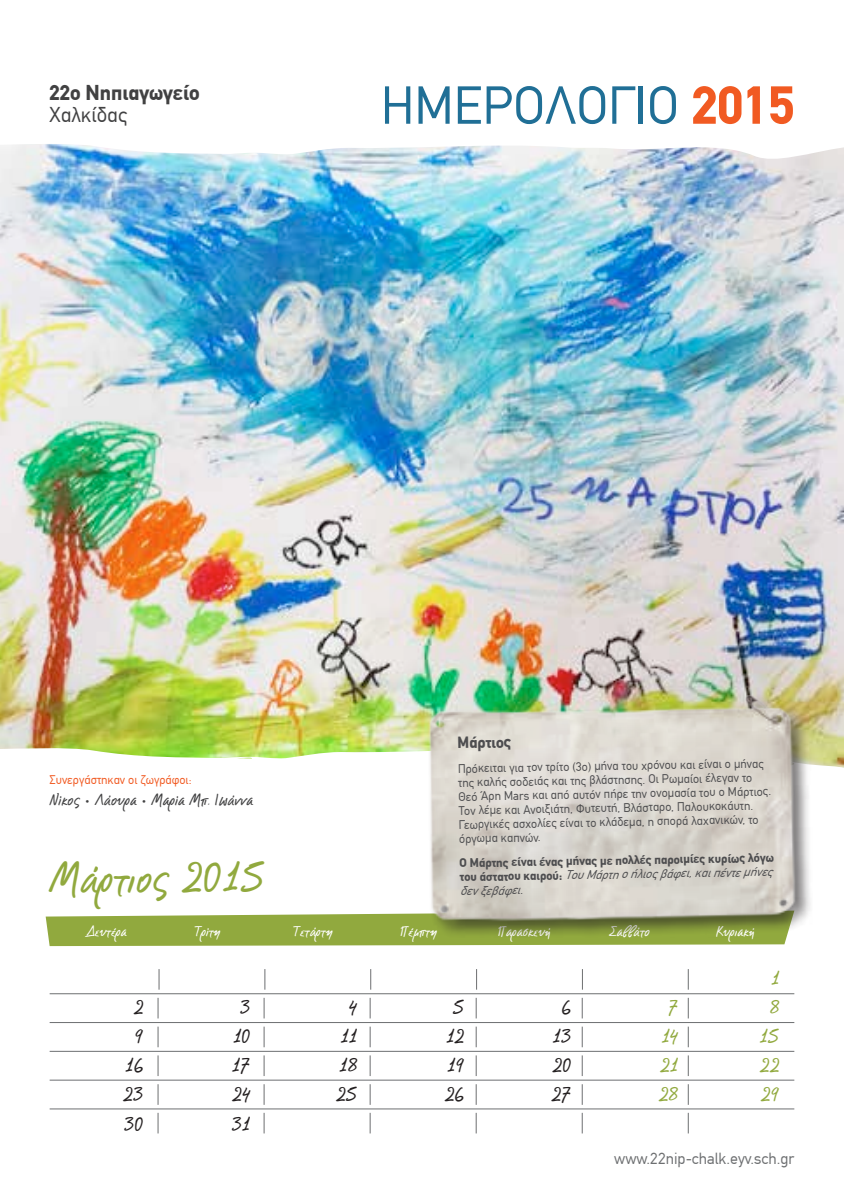
<style>
.page{position:relative;width:844px;height:1191px;background:#fff}
.page>*{position:absolute;margin:0;border:0;box-sizing:border-box;transform-origin:0 0}
.t1{font:52.5px "CF Din";color:#206f96}
.t2{font:700 42px "CF Note";color:#91a93e}
.t3{font:700 21px "CF Din";color:#414142}
.t4{font:21px "CF Din";color:#414142}
.t5{font:700 19.6px "CF Note";color:#231f20}
.t6{font:700 19.6px "CF Note";color:#91a93e}
.t7{font:700 15.75px "CF Note";color:#414142}
.t8{font:15.75px "CF Din";color:#6d6f71}
.t9{font:700 15.75px "CF Din";color:#4d4d4f}
.t10{font:700 14px "CF Note";color:#fff}
.t11{font:12.25px/14px "CF Din";color:#4d4d4f}
.t12{font:700 12.25px/14px "CF Din";color:#4d4d4f}
.t13{font:12.25px "CF Din";color:#f15a22}
.s1{font-weight:700;color:#f15a22}
.s2{font-size:10.5px}
.s3{font-weight:400;font-style:italic}
</style>
<div class="page">
<img style="left:0;top:144px;width:843px;height:599px">
<img style="left:0;top:743px;width:843px;height:25px">
<svg style="left:46px;top:913px;width:741px;height:33px;background:#9ab04f"></svg>
<hr style="left:50px;top:993px;width:744px;height:1px;background:#6d6f71">
<hr style="left:50px;top:1051px;width:744px;height:1px;background:#6d6f71">
<hr style="left:50px;top:1108px;width:744px;height:1px;background:#6d6f71">
<hr style="left:50px;top:1022px;width:744px;height:1px;background:#6d6f71">
<hr style="left:50px;top:1079px;width:744px;height:1px;background:#6d6f71">
<svg style="left:159px;top:969px;width:1px;height:20px"></svg>
<svg style="left:264px;top:969px;width:1px;height:20px"></svg>
<svg style="left:370px;top:969px;width:1px;height:20px"></svg>
<svg style="left:476px;top:969px;width:1px;height:20px"></svg>
<svg style="left:582px;top:969px;width:1px;height:20px"></svg>
<svg style="left:687px;top:969px;width:1px;height:20px"></svg>
<svg style="left:158px;top:997px;width:1px;height:21px"></svg>
<svg style="left:264px;top:997px;width:1px;height:21px"></svg>
<svg style="left:370px;top:997px;width:1px;height:21px"></svg>
<svg style="left:476px;top:997px;width:1px;height:21px"></svg>
<svg style="left:581px;top:998px;width:1px;height:20px"></svg>
<svg style="left:687px;top:998px;width:1px;height:20px"></svg>
<svg style="left:158px;top:1026px;width:1px;height:21px"></svg>
<svg style="left:264px;top:1026px;width:1px;height:21px"></svg>
<svg style="left:370px;top:1026px;width:1px;height:21px"></svg>
<svg style="left:476px;top:1026px;width:1px;height:21px"></svg>
<svg style="left:581px;top:1026px;width:1px;height:21px"></svg>
<svg style="left:687px;top:1026px;width:1px;height:21px"></svg>
<svg style="left:158px;top:1055px;width:1px;height:21px"></svg>
<svg style="left:264px;top:1055px;width:1px;height:21px"></svg>
<svg style="left:370px;top:1055px;width:1px;height:21px"></svg>
<svg style="left:476px;top:1055px;width:1px;height:21px"></svg>
<svg style="left:581px;top:1055px;width:1px;height:21px"></svg>
<svg style="left:687px;top:1055px;width:1px;height:21px"></svg>
<svg style="left:158px;top:1084px;width:1px;height:20px"></svg>
<svg style="left:264px;top:1084px;width:1px;height:20px"></svg>
<svg style="left:370px;top:1084px;width:1px;height:20px"></svg>
<svg style="left:476px;top:1084px;width:1px;height:20px"></svg>
<svg style="left:581px;top:1084px;width:1px;height:20px"></svg>
<svg style="left:687px;top:1084px;width:1px;height:20px"></svg>
<svg style="left:158px;top:1112px;width:1px;height:21px"></svg>
<svg style="left:264px;top:1112px;width:1px;height:21px"></svg>
<svg style="left:370px;top:1112px;width:1px;height:21px"></svg>
<svg style="left:476px;top:1112px;width:1px;height:21px"></svg>
<svg style="left:581px;top:1113px;width:1px;height:20px"></svg>
<svg style="left:687px;top:1113px;width:1px;height:20px"></svg>
<div style="left:427px;top:692px;width:385px;height:245px;background:#231f20;opacity:.6"></div>
<img style="left:402px;top:694px;width:400px;height:229px">
<h3 class="t3" style="left:50px;top:82px;width:152px">22ο Νηπιαγωγείο</h3>
<h3 class="t4" style="left:50px;top:105px;width:79px">Χαλκίδας</h3>
<h1 class="t1" style="left:381px;top:79px;width:415px">ΗΜΕΡΟΛΟΓΙΟ <span class="s1">2015</span></h1>
<p class="t13" style="left:50px;top:774px;width:143px">Συνεργάστηκαν οι ζωγράφοι:</p>
<p class="t7" style="left:50px;top:790px;width:205px">Νίκος <span class="s2">•</span> Λάουρα <span class="s2">•</span> Μαρία Μπ. Ιωάννα</p>
<h2 class="t2" style="left:50px;top:851px;width:217px">Μάρτιος 2015</h2>
<p class="t9" style="left:457px;top:734px;width:55px;rotate:-1deg">Μάρτιος</p>
<p class="t11" style="left:457px;top:762px;width:314px;rotate:-1deg">Πρόκειται για τον τρίτο (3ο) μήνα του χρόνου και είναι ο μήνας της καλής σοδειάς και της βλάστησης. Οι Ρωμαίοι έλεγαν το Θεό Άρη Mars και από αυτόν πήρε την ονομασία του ο Μάρτιος.<br>Τον λέμε και Ανοιξιάτη, Φυτευτή, Βλάσταρο, Παλουκοκάυτη.<br>Γεωργικές ασχολίες είναι το κλάδεμα, η σπορά λαχανικών, το όργωμα καπνών.</p>
<p class="t12" style="left:459px;top:856px;width:316px;rotate:-1deg">Ο Μάρτης είναι ένας μήνας με πολλές παροιμίες κυρίως λόγω του άστατου καιρού: <span class="s3">Του Μάρτη ο ήλιος βάφει, και πέντε μήνες δεν ξεβάφει.</span></p>
<p class="t10" style="left:86px;top:922px;width:42px">Δευτέρα</p>
<p class="t10" style="left:194px;top:922px;width:28px">Τρίτη</p>
<p class="t10" style="left:293px;top:922px;width:41px">Τετάρτη</p>
<p class="t10" style="left:400px;top:922px;width:38px">Πέμπτη</p>
<p class="t10" style="left:497px;top:922px;width:54px">Παρασκευή</p>
<p class="t10" style="left:609px;top:922px;width:42px">Σαββάτο</p>
<p class="t10" style="left:715px;top:922px;width:40px">Κυριακή</p>
<h3 class="t6" style="left:770px;top:965px;width:10px">1</h3>
<h3 class="t5" style="left:134px;top:994px;width:11px">2</h3>
<h3 class="t5" style="left:240px;top:994px;width:12px">3</h3>
<h3 class="t5" style="left:349px;top:994px;width:10px">4</h3>
<h3 class="t5" style="left:452px;top:994px;width:13px">5</h3>
<h3 class="t5" style="left:561px;top:994px;width:11px">6</h3>
<h3 class="t6" style="left:668px;top:994px;width:12px">7</h3>
<h3 class="t6" style="left:769px;top:994px;width:11px">8</h3>
<h3 class="t5" style="left:134px;top:1023px;width:10px">9</h3>
<h3 class="t5" style="left:233px;top:1023px;width:19px">10</h3>
<h3 class="t5" style="left:340px;top:1023px;width:18px">11</h3>
<h3 class="t5" style="left:446px;top:1023px;width:20px">12</h3>
<h3 class="t5" style="left:552px;top:1023px;width:21px">13</h3>
<h3 class="t6" style="left:661px;top:1023px;width:18px">14</h3>
<h3 class="t6" style="left:759px;top:1023px;width:22px">15</h3>
<h3 class="t5" style="left:125px;top:1052px;width:20px">16</h3>
<h3 class="t5" style="left:232px;top:1052px;width:20px">17</h3>
<h3 class="t5" style="left:339px;top:1052px;width:20px">18</h3>
<h3 class="t5" style="left:447px;top:1052px;width:19px">19</h3>
<h3 class="t5" style="left:552px;top:1052px;width:20px">20</h3>
<h3 class="t6" style="left:660px;top:1052px;width:20px">21</h3>
<h3 class="t6" style="left:759px;top:1052px;width:21px">22</h3>
<h3 class="t5" style="left:123px;top:1081px;width:22px">23</h3>
<h3 class="t5" style="left:232px;top:1081px;width:20px">24</h3>
<h3 class="t5" style="left:336px;top:1081px;width:23px">25</h3>
<h3 class="t5" style="left:444px;top:1081px;width:21px">26</h3>
<h3 class="t5" style="left:551px;top:1081px;width:22px">27</h3>
<h3 class="t6" style="left:658px;top:1081px;width:21px">28</h3>
<h3 class="t6" style="left:760px;top:1081px;width:20px">29</h3>
<h3 class="t5" style="left:124px;top:1111px;width:21px">30</h3>
<h3 class="t5" style="left:231px;top:1111px;width:21px">31</h3>
<p class="t8" style="left:614px;top:1151px;width:181px">www.22nip-chalk.eyv.sch.gr</p>
</div>
